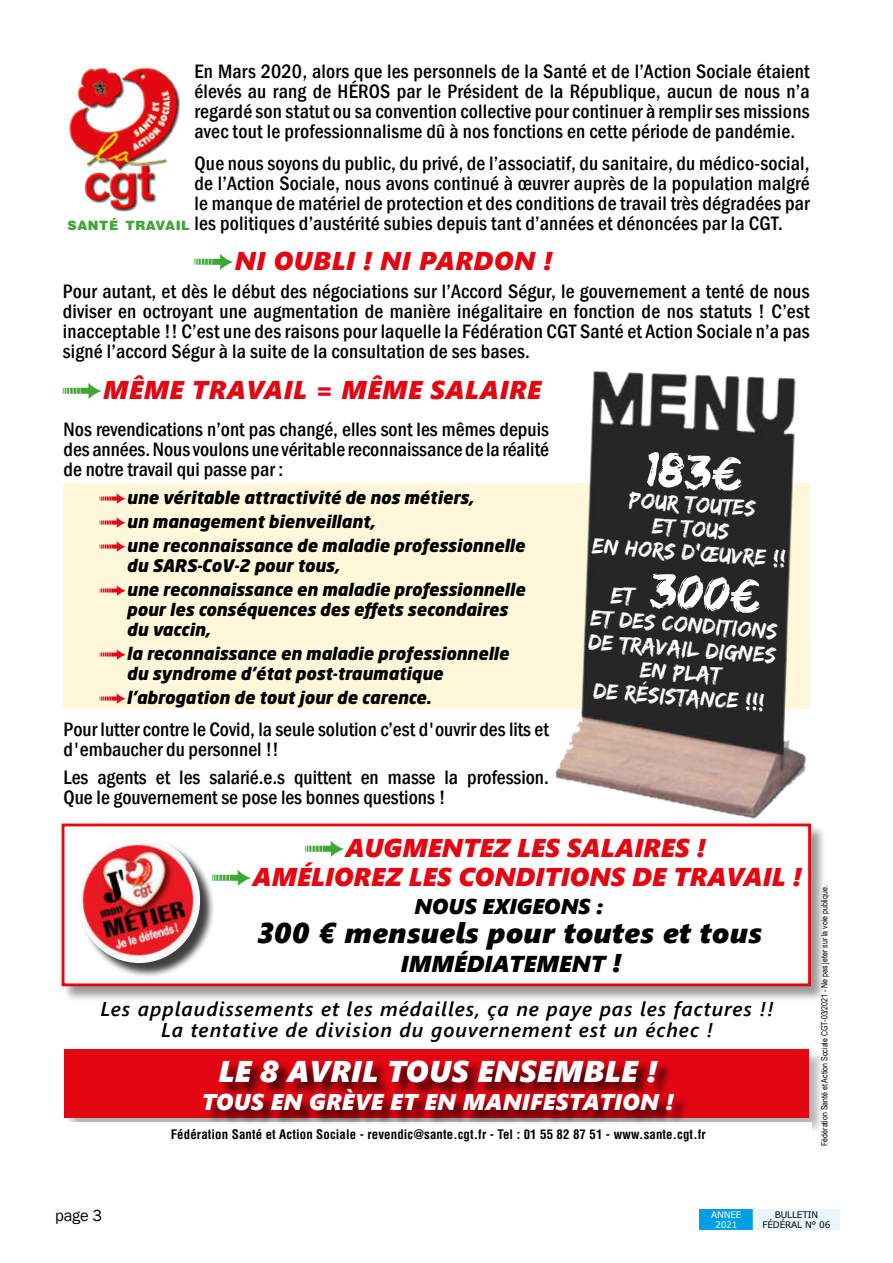
<style>
.page{position:relative;width:893px;height:1263px;background:#fff}
.page>*{position:absolute;margin:0;border:0;box-sizing:border-box;transform-origin:0 0}
.t1{font:51.6px "Edo SZ";color:#fff}
.t2{font:italic 30px "Segoe UI Black";letter-spacing:.01em;color:#fff}
.t3{font:italic 28.5px "Segoe UI Black";letter-spacing:.02em;color:#000}
.t4{font:italic 25.65px/28.5px "Segoe UI Black";color:#e30613;text-align:center}
.t5{font:italic 25.65px "Segoe UI Black";letter-spacing:.02em;color:#e30613}
.t6{font:23.1px/24.2px "Edo SZ";color:#fff;text-align:center}
.t7{font:italic 22.95px "Segoe UI Black";color:#000}
.t8{font:italic 22.8px "Segoe UI Black";letter-spacing:.01em;color:#fff}
.t9{font:italic 21.45px "Segoe UI Black";color:#000}
.t10{font:500 condensed 19.95px/20px "Franklin Gothic";color:#000;text-align:justify}
.t11{font:italic 600 19.95px/21.5px "Segoe UI";letter-spacing:.05em;color:#000;text-align:center}
.t12{font:italic 900 17.1px/24px "Neo Sans Pro";color:#000}
.t13{font:16.5px "Franklin Gothic";color:#000}
.t14{font:700 condensed 12.9px "Helvetica LT Std";letter-spacing:.01em;color:#000}
.t15{font:900 12.9px "Helvetica LT Std";letter-spacing:.045em;color:#3fa535}
.t16{font:9px/9.8px "Verdana";letter-spacing:-.02em;color:#000;text-align:center}
.t17{font:9px/9.8px "Verdana";letter-spacing:-.01em;color:#fff;text-align:center}
.t18{font:8.55px "Arial Narrow";color:#000}
.s1{font-family:"Follow The Arrow";font-style:normal;color:#3fa535}
.s2{font-family:"Follow The Arrow";font-weight:400;font-style:normal;color:#e30613}
.s3{font-size:24.15px}
.s4{font-size:25.65px}
</style>
<div class="page">
<div style="left:699px;top:1209px;width:55px;height:21px;background:#009fe3"></div>
<div style="left:753px;top:1209px;width:87px;height:21px;background:#eaf6fe"></div>
<div style="left:62px;top:824px;width:765px;height:178px;background:#000;opacity:.4"></div>
<div style="left:63px;top:825px;width:747px;height:160px;background:#fff"></div>
<div style="left:62px;top:823px;width:749px;height:163px;border:3px solid #e30613"></div>
<div style="left:65px;top:1049px;width:760px;height:86px;background:#000;opacity:.3"></div>
<div style="left:64px;top:1049px;width:745px;height:69px;background:#e30613"></div>
<div style="left:65px;top:1123px;width:747px;height:23px;background:#fff"></div>
<div style="left:79px;top:838px;width:136px;height:140px;background:#000;opacity:.75"></div>
<img style="left:78px;top:838px;width:125px;height:128px">
<div style="left:64px;top:484px;width:746px;height:24px;background:#fff7d9"></div>
<div style="left:64px;top:508px;width:746px;height:24px;background:#fff7d9"></div>
<div style="left:64px;top:532px;width:746px;height:44px;background:#fff7d9"></div>
<div style="left:64px;top:576px;width:746px;height:64px;background:#fff7d9"></div>
<div style="left:64px;top:640px;width:746px;height:44px;background:#fff7d9"></div>
<div style="left:64px;top:684px;width:746px;height:24px;background:#fff7d9"></div>
<img style="left:549px;top:371px;width:278px;height:454px">
<div style="left:204px;top:1060px;width:485px;height:66px;background:#000;opacity:.75"></div>
<img style="left:69px;top:67px;width:111px;height:145px">
<p class="t10" style="left:195px;top:61px;width:617px">En Mars 2020, alors que les personnels de la Santé et de l’Action Sociale étaient élevés au rang de HÉROS par le Président de la République, aucun de nous n’a regardé son statut ou sa convention collective pour continuer à remplir ses missions avec tout le professionnalisme dû à nos fonctions en cette période de pandémie.</p>
<p class="t10" style="left:195px;top:153px;width:617px">Que nous soyons du public, du privé, de l’associatif, du sanitaire, du médico-social, de l’Action Sociale, nous avons continué à œuvrer auprès de la population malgré le manque de matériel de protection et des conditions de travail très dégradées par les politiques d’austérité subies depuis tant d’années et dénoncées par la CGT.</p>
<p class="t5" style="left:195px;top:242px;width:359px"><span class="s1">B</span>NI OUBLI ! NI PARDON !</p>
<p class="t10" style="left:63px;top:282px;width:748px">Pour autant, et dès le début des négociations sur l’Accord Ségur, le gouvernement a tenté de nous diviser en octroyant une augmentation de manière inégalitaire en fonction de nos statuts ! C’est inacceptable !! C’est une des raisons pour laquelle la Fédération CGT Santé et Action Sociale n’a pas signé l’accord Ségur à la suite de la consultation de ses bases.</p>
<p class="t5" style="left:63px;top:370px;width:480px"><span class="s1">B</span>MÊME TRAVAIL = MÊME SALAIRE</p>
<p class="t15" style="left:68px;top:217px;width:124px">SANTÉ TRAVAIL</p>
<p class="t10" style="left:64px;top:419px;width:487px">Nos revendications n’ont pas changé, elles sont les mêmes depuis des années. Nous voulons une véritable reconnaissance de la réalité de notre travail qui passe par :</p>
<p class="t12" style="left:100px;top:485px;width:426px"><span class="s2">B</span>une véritable attractivité de nos métiers,<br><span class="s2">B</span>un management bienveillant,<br><span class="s2">B</span>une reconnaissance de maladie professionnelle</p>
<p class="t12" style="left:100px;top:553px;width:426px;text-indent:27px">du SARS-CoV-2 pour tous,<br><span class="s2">B</span>une reconnaissance en maladie professionnelle</p>
<p class="t12" style="left:127px;top:599px;width:383px;line-height:20px">pour les conséquences des effets secondaires du vaccin,</p>
<p class="t12" style="left:127px;top:643px;width:384px;line-height:20px;text-indent:-27px"><span class="s2">B</span>la reconnaissance en maladie professionnelle du syndrome d’état post-traumatique</p>
<p class="t12" style="left:100px;top:685px;width:333px"><span class="s2">B</span>l’abrogation de tout jour de carence.</p>
<p class="t10" style="left:64px;top:719px;width:487px">Pour lutter contre le Covid, la seule solution c’est d'ouvrir des lits et d'embaucher du personnel !!</p>
<p class="t10" style="left:64px;top:767px;width:487px">Les agents et les salarié.e.s quittent en masse la profession.<br>Que le gouvernement se pose les bonnes questions !</p>
<h1 class="t1" style="left:649px;top:437px;width:98px;rotate:4deg">183€</h1>
<p class="t6" style="left:597px;top:485px;width:195px;rotate:4deg">pour toutes<br>et tous<br>en Hors d’œuvre !!</p>
<h1 class="t1" style="left:614px;top:556px;width:151px;rotate:4deg"><span class="s3">Et</span> 300€</h1>
<p class="t6" style="left:591px;top:605px;width:189px;rotate:4deg">et des conditions de travail dignes en plat<br>de résistance !!!</p>
<p class="t4" style="left:212px;top:832px;width:591px"><span class="s1">B</span>AUGMENTEZ LES SALAIRES !<br><span class="s1">B</span>AMÉLIOREZ LES CONDITIONS DE TRAVAIL !</p>
<p class="t9" style="left:415px;top:890px;width:190px">NOUS EXIGEONS :</p>
<h3 class="t3" style="left:259px;top:911px;width:505px">300 € mensuels pour toutes et tous</h3>
<p class="t7" style="left:401px;top:946px;width:222px">IMMÉDIATEMENT <span class="s4">!</span></p>
<p class="t11" style="left:101px;top:995px;width:675px">Les applaudissements et les médailles, ça ne paye pas les factures !!<br>La tentative de division du gouvernement est un échec !</p>
<h2 class="t2" style="left:218px;top:1048px;width:440px">LE 8 AVRIL TOUS ENSEMBLE !</h2>
<p class="t8" style="left:202px;top:1084px;width:473px">TOUS EN GRÈVE ET EN MANIFESTATION !</p>
<p class="t14" style="left:171px;top:1126px;width:536px">Fédération Santé et Action Sociale - revendic@sante.cgt.fr - Tel : 01 55 82 87 51 - www.sante.cgt.fr</p>
<p class="t18" style="left:818px;top:1146px;width:262px;rotate:-90deg">Fédération Santé et Action Sociale CGT-03/2021 - Ne pas jeter sur la voie publique.</p>
<p class="t13" style="left:55px;top:1205px;width:49px">page 3</p>
<p class="t17" style="left:711px;top:1210px;width:32px">ANNEE<br>2021</p>
<p class="t16" style="left:762px;top:1210px;width:70px">BULLETIN<br>FÉDÉRAL N° 06</p>
</div>
